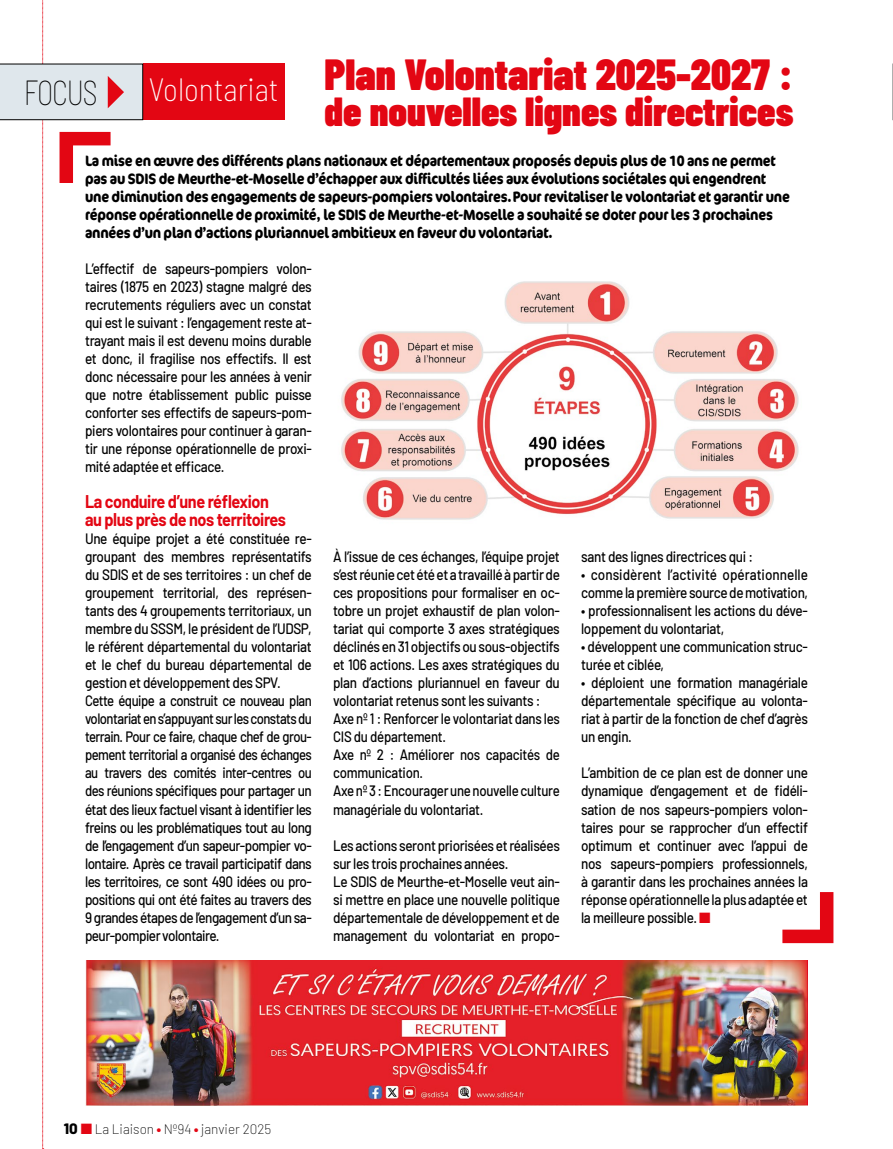
<style>
.page{position:relative;width:893px;height:1149px;background:#fff}
.page>*{position:absolute;margin:0;border:0;box-sizing:border-box;transform-origin:0 0}
.t1{font:900 43.5px "Barlow Condensed";color:#e30613}
.t2{font:900 40.5px "Barlow Condensed";color:#e30613}
.t3{font:100 semi-condensed 35.55px "Barlow";letter-spacing:-.04em;color:#000;scale:.85 1}
.t4{font:200 semi-condensed 31.5px "Barlow";color:#fff}
.t5{font:700 18px/18px "Barlow";letter-spacing:-.025em;color:#e30613;scale:.9 1}
.t6{font:500 15px/18px "Barlow";letter-spacing:-.025em;color:#000;scale:.9 1}
.t7{font:700 15px/18px "Cocon OT";letter-spacing:-.02em;color:#000;scale:.85 1}
.t8{font:200 13.5px "Barlow";color:#000}
.s1{color:#e30613}
.s2{font-weight:800;font-size:15px}
.s3{font-family:"Barlow Condensed";font-weight:900;color:#e30613}
</style>
<div class="page">
<hr style="left:892px;top:637px;width:1px;height:511px;background:#d3ddea">
<div style="left:143px;top:64px;width:142px;height:56px;background:#e30613"></div>
<svg style="left:0;top:0;width:143px;height:1149px"></svg>
<img style="left:341px;top:281px;width:458px;height:239px">
<svg style="left:892px;top:64px;width:1px;height:56px"></svg>
<img style="left:85px;top:960px;width:723px;height:145px">
<svg style="left:782px;top:892px;width:52px;height:52px"></svg>
<h1 class="t1" style="left:325px;top:44px;width:470px">Plan Volontariat 2025-2027 :</h1>
<h2 class="t2" style="left:325px;top:83px;width:470px">de nouvelles lignes directrices</h2>
<p class="t7" style="left:85px;top:152px;width:831px">La mise en œuvre des différents plans nationaux et départementaux proposés depuis plus de 10 ans ne permet pas au SDIS de Meurthe-et-Moselle d’échapper aux difficultés liées aux évolutions sociétales qui engendrent une diminution des engagements de sapeurs-pompiers volontaires. Pour revitaliser le volontariat et garantir une réponse opérationnelle de proximité, le SDIS de Meurthe-et-Moselle a souhaité se doter pour les 3 prochaines années d’un plan d’actions pluriannuel ambitieux en faveur du volontariat.</p>
<h3 class="t3" style="left:24px;top:66px;width:88px">FOCUS</h3>
<h3 class="t4" style="left:149px;top:67px;width:131px">Volontariat</h3>
<p class="t6" style="left:85px;top:258px;width:253px;text-align:justify">L’effectif de sapeurs-pompiers volon&shy;taires (1875 en 2023) stagne malgré des recrutements réguliers avec un constat qui est le suivant : l’engagement reste at&shy;trayant mais il est devenu moins durable et donc, il fragilise nos effectifs. Il est donc nécessaire pour les années à venir que notre établissement public puisse conforter ses effectifs de sapeurs-pom&shy;piers volontaires pour continuer à garan&shy;tir une réponse opérationnelle de proxi&shy;mité adaptée et efficace.</p>
<p class="t5" style="left:85px;top:491px;width:225px">La conduire d’une réflexion au plus près de nos territoires</p>
<p class="t6" style="left:85px;top:528px;width:254px">Une équipe projet a été constituée re&shy;groupant des membres représentatifs du SDIS et de ses territoires : un chef de groupement territorial, des représen&shy;tants des 4 groupements territoriaux, un membre du SSSM, le président de l’UDSP, le référent départemental du volontariat et le chef du bureau départemental de gestion et développement des SPV.<br>Cette équipe a construit ce nouveau plan volontariat en s’appuyant sur les constats du terrain. Pour ce faire, chaque chef de grou&shy;pement territorial a organisé des échanges au travers des comités inter-centres ou des réunions spécifiques pour partager un état des lieux factuel visant à identifier les freins ou les problématiques tout au long de l’engagement d’un sapeur-pompier vo&shy;lontaire. Après ce travail participatif dans les territoires, ce sont 490 idées ou pro&shy;positions qui ont été faites au travers des 9 grandes étapes de l’engagement d’un sa&shy;peur-pompier volontaire.</p>
<p class="t6" style="left:333px;top:546px;width:254px">À l’issue de ces échanges, l’équipe projet s’est réunie cet été et a travaillé à partir de ces propositions pour formaliser en oc&shy;tobre un projet exhaustif de plan volon&shy;tariat qui comporte 3 axes stratégiques déclinés en 31 objectifs ou sous-objectifs et 106 actions. Les axes stratégiques du plan d’actions pluriannuel en faveur du volontariat retenus sont les suivants :<br>Axe nº 1 : Renforcer le volontariat dans les CIS du département.<br>Axe nº 2 : Améliorer nos capacités de communication.<br>Axe nº 3 : Encourager une nouvelle culture managériale du volontariat.</p>
<p class="t6" style="left:333px;top:834px;width:254px">Les actions seront priorisées et réalisées sur les trois prochaines années.<br>Le SDIS de Meurthe-et-Moselle veut ain&shy;si mettre en place une nouvelle politique départementale de développement et de management du volontariat en propo-</p>
<p class="t6" style="left:581px;top:546px;width:192px">sant des lignes directrices qui :</p>
<p class="t6" style="left:581px;top:564px;width:253px">• considèrent l’activité opérationnelle comme la première source de motivation,</p>
<p class="t6" style="left:581px;top:600px;width:253px">• professionnalisent les actions du déve&shy;loppement du volontariat,</p>
<p class="t6" style="left:581px;top:636px;width:253px">• développent une communication struc&shy;turée et ciblée,</p>
<p class="t6" style="left:581px;top:672px;width:253px;text-align:justify">• déploient une formation managériale départementale spécifique au volonta&shy;riat à partir de la fonction de chef d’agrès un engin.</p>
<p class="t6" style="left:581px;top:762px;width:254px;text-align:justify">L’ambition de ce plan est de donner une dynamique d’engagement et de fidéli&shy;sation de nos sapeurs-pompiers volon&shy;taires pour se rapprocher d’un effectif optimum et continuer avec l’appui de nos sapeurs-pompiers professionnels, à garantir dans les prochaines années la réponse opérationnelle la plus adaptée et la meilleure possible. <span class="s1">■</span></p>
<p class="t8" style="left:64px;top:1119px;width:209px"><span class="s2">10</span> <span class="s1">■</span> La Liaison <span class="s3">•</span> Nº94 <span class="s3">•</span> janvier 2025</p>
</div>
